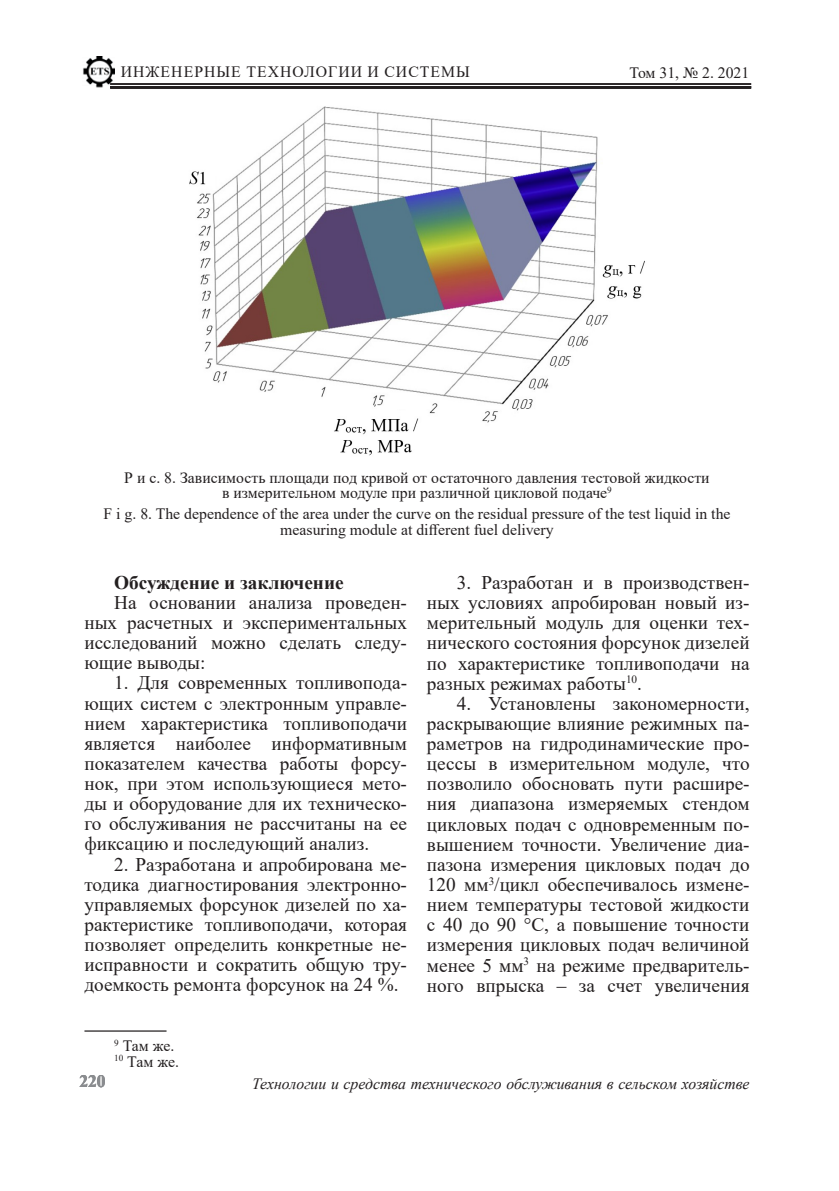
<style>
.page{position:relative;width:839px;height:1191px;background:#fff}
.page>*{position:absolute;margin:0;border:0;box-sizing:border-box;transform-origin:0 0}
.t1{font:19.25px/20.1px "Times New Roman";color:#231f20;text-align:justify}
.t2{font:700 19.25px "Times New Roman";color:#231f20}
.t3{font:700 17.5px "Times New Roman";color:#8a8c8f}
.footnote_text{font:15.75px/15.8px "Times New Roman";color:#231f20;text-align:center}
.t4{font:italic 15.75px "Times New Roman";color:#231f20}
.footnote_text-2{font:15.75px "Times New Roman";letter-spacing:.065em;color:#231f20}
</style>
<div class="page">
<img style="left:83px;top:56px;width:32px;height:32px">
<hr style="left:110px;top:84px;width:641px;height:1px;background:#231f20">
<hr style="left:110px;top:86px;width:641px;height:3px;background:#231f20">
<img style="left:189px;top:106px;width:456px;height:350px">
<hr style="left:84px;top:1030px;width:82px;height:1px;background:#231f20">
<p class="footnote_text-2" style="left:121px;top:60px;width:351px">ИНЖЕНЕРНЫЕ ТЕХНОЛОГИИ И СИСТЕМЫ</p>
<p class="footnote_text" style="left:629px;top:64px;width:121px">Том 31, № 2. 2021</p>
<p class="footnote_text" style="left:124px;top:469px;width:586px">Р и с. 8. Зависимость площади под кривой от остаточного давления тестовой жидкости в измерительном модуле при различной цикловой подаче<sup>9</sup></p>
<p class="footnote_text" style="left:103px;top:505px;width:628px">F i g. 8. The dependence of the area under the curve on the residual pressure of the test liquid in the measuring module at different fuel delivery</p>
<p class="t2" style="left:114px;top:568px;width:231px">Обсуждение и заключение</p>
<p class="t1" style="left:84px;top:591px;width:324px;text-indent:30px">На основании анализа проведен&shy;ных расчетных и экспериментальных исследований можно сделать следу&shy;ющие выводы:</p>
<p class="t1" style="left:84px;top:672px;width:324px;text-indent:30px">1. Для современных топливопода&shy;ющих систем с электронным управле&shy;нием характеристика топливоподачи является наиболее информативным показателем качества работы форсу&shy;нок, при этом использующиеся мето&shy;ды и оборудование для их техническо&shy;го обслуживания не рассчитаны на ее фиксацию и последующий анализ.</p>
<p class="t1" style="left:84px;top:853px;width:324px;text-indent:30px">2. Разработана и апробирована ме&shy;тодика диагностирования электронно&shy;управляемых форсунок дизелей по ха&shy;рактеристике топливоподачи, которая позволяет определить конкретные не&shy;исправности и сократить общую тру&shy;доемкость ремонта форсунок на 24 %.</p>
<p class="footnote_text" style="left:114px;top:1037px;width:62px"><sup>9</sup> Там же.</p>
<p class="footnote_text" style="left:114px;top:1053px;width:66px"><sup>10</sup> Там же.</p>
<p class="t1" style="left:427px;top:572px;width:324px;text-indent:30px">3. Разработан и в производствен&shy;ных условиях апробирован новый из&shy;мерительный модуль для оценки тех&shy;нического состояния форсунок дизелей по характеристике топливоподачи на разных режимах работы<sup>10</sup>.</p>
<p class="t1" style="left:427px;top:692px;width:324px;text-indent:30px">4. Установлены закономерности, раскрывающие влияние режимных па&shy;раметров на гидродинамические про&shy;цессы в измерительном модуле, что позволило обосновать пути расшире&shy;ния диапазона измеряемых стендом цикловых подач с одновременным по&shy;вышением точности. Увеличение диа&shy;пазона измерения цикловых подач до 120 мм<sup>3</sup>/цикл обеспечивалось измене&shy;нием температуры тестовой жидкости с 40 до 90 °С, а повышение точности измерения цикловых подач величиной менее 5 мм<sup>3</sup> на режиме предваритель&shy;ного впрыска ‒ за счет увеличения</p>
<p class="t3" style="left:79px;top:1068px;width:28px">220</p>
<p class="t4" style="left:252px;top:1072px;width:499px">Технологии и средства технического обслуживания в сельском хозяйстве</p>
</div>
